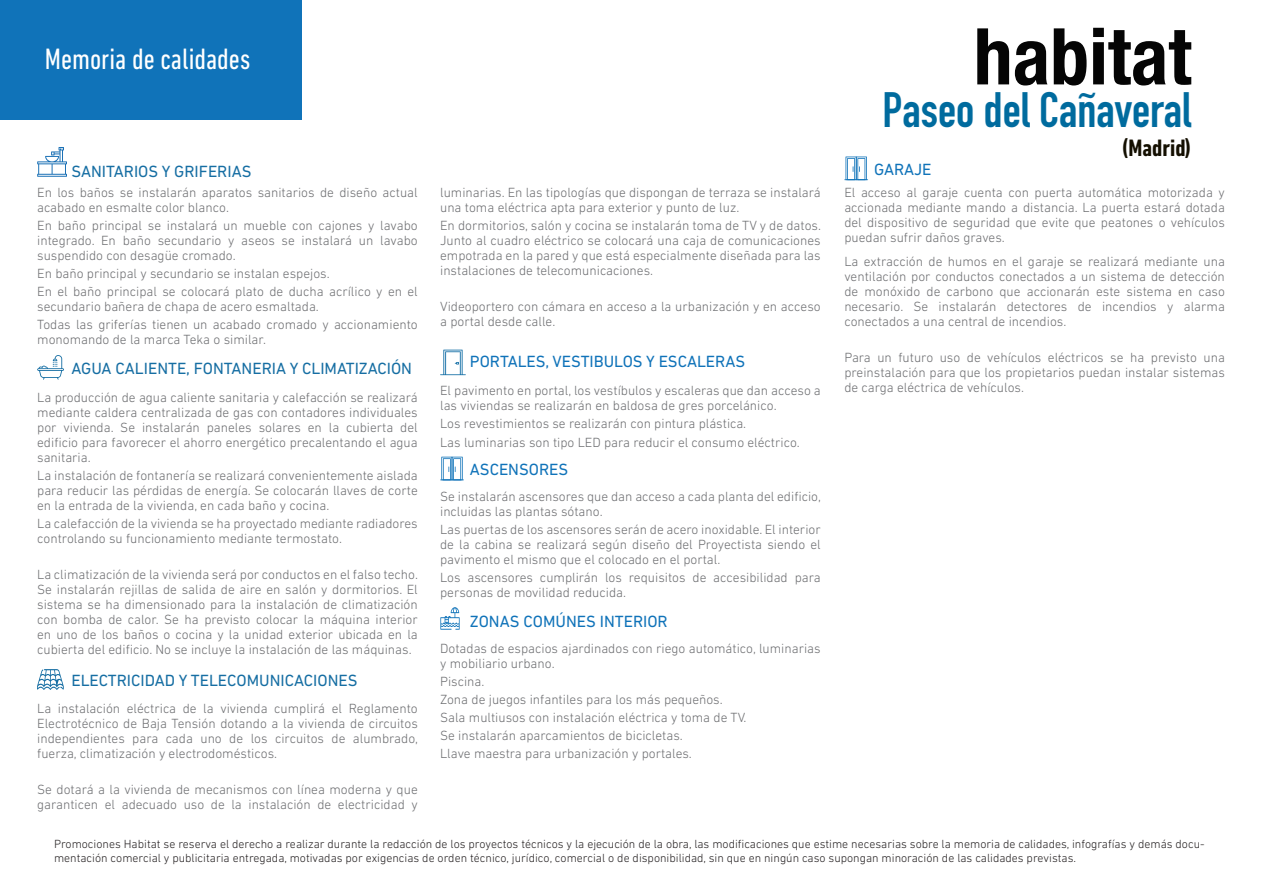
<style>
.page{position:relative;width:1263px;height:893px;background:#fff}
.page>*{position:absolute;margin:0;border:0;box-sizing:border-box;transform-origin:0 0}
.t1{font:700 48.9px "DIN Condensed";color:#006b9e}
.t2{font:condensed 30px "DIN Next LT Pro";color:#fff}
.t3{font:700 condensed 24.15px "DIN Next LT Pro";color:#140f00}
.base{font:16.5px "DIN Next LT Pro";color:#166ea3}
.categoria{font:16.5px "DIN Next LT Pro";color:#1073b9}
.base-2{font:300 13.5px/15px "DIN Next LT Pro";color:#6c6d70}
.t4{font:300 12px/14.4px "DIN Next LT Pro";color:#231f20}
</style>
<div class="page">
<div style="left:0;top:0;width:302px;height:119px;background:#1073b9"></div>
<svg style="left:37px;top:669px;width:27px;height:21px"></svg>
<svg style="left:37px;top:147px;width:30px;height:30px"></svg>
<svg style="left:440px;top:607px;width:20px;height:23px"></svg>
<svg style="left:37px;top:355px;width:27px;height:25px"></svg>
<svg style="left:440px;top:457px;width:24px;height:23px"></svg>
<svg style="left:844px;top:157px;width:24px;height:23px"></svg>
<svg style="left:440px;top:350px;width:26px;height:25px"></svg>
<svg style="left:977px;top:28px;width:32px;height:56px"></svg>
<svg style="left:1015px;top:41px;width:32px;height:45px"></svg>
<svg style="left:1054px;top:28px;width:32px;height:58px"></svg>
<svg style="left:1093px;top:28px;width:98px;height:58px"></svg>
<h2 class="t2" style="left:45px;top:42px;width:207px">Memoria de calidades</h2>
<p class="base" style="left:71px;top:162px;width:182px">SANITARIOS Y GRIFERIAS</p>
<p class="base-2" style="left:37px;top:185px;width:382px">En los baños se instalarán aparatos sanitarios de diseño actual acabado en esmalte color blanco.</p>
<p class="base-2" style="left:37px;top:218px;width:382px;text-align:justify">En baño principal se instalará un mueble con cajones y lavabo integrado. En baño secundario y aseos se instalará un lavabo suspendido con desagüe cromado.</p>
<p class="base-2" style="left:37px;top:266px;width:294px">En baño principal y secundario se instalan espejos.</p>
<p class="base-2" style="left:37px;top:284px;width:382px">En el baño principal se colocará plato de ducha acrílico y en el secundario bañera de chapa de acero esmaltada.</p>
<p class="base-2" style="left:37px;top:317px;width:382px">Todas las griferías tienen un acabado cromado y accionamiento monomando de la marca Teka o similar.</p>
<p class="base" style="left:71px;top:358px;width:342px">AGUA CALIENTE, FONTANERIA Y CLIMATIZACIÓN</p>
<p class="base-2" style="left:37px;top:390px;width:382px;text-align:justify">La producción de agua caliente sanitaria y calefacción se realizará mediante caldera centralizada de gas con contadores individuales por vivienda. Se instalarán paneles solares en la cubierta del edificio para favorecer el ahorro energético precalentando el agua sanitaria.</p>
<p class="base-2" style="left:37px;top:468px;width:382px;text-align:justify">La instalación de fontanería se realizará convenientemente aislada para reducir las pérdidas de energía. Se colocarán llaves de corte en la entrada de la vivienda, en cada baño y cocina.</p>
<p class="base-2" style="left:37px;top:516px;width:382px">La calefacción de la vivienda se ha proyectado mediante radiadores controlando su funcionamiento mediante termostato.</p>
<p class="base-2" style="left:37px;top:567px;width:382px;text-align:justify">La climatización de la vivienda será por conductos en el falso techo.<br>Se instalarán rejillas de salida de aire en salón y dormitorios. El sistema se ha dimensionado para la instalación de climatización con bomba de calor. Se ha previsto colocar la máquina interior en uno de los baños o cocina y la unidad exterior ubicada en la cubierta del edificio. No se incluye la instalación de las máquinas.</p>
<p class="base" style="left:71px;top:671px;width:288px">ELECTRICIDAD Y TELECOMUNICACIONES</p>
<p class="base-2" style="left:37px;top:700px;width:382px;text-align:justify">La instalación eléctrica de la vivienda cumplirá el Reglamento Electrotécnico de Baja Tensión dotando a la vivienda de circuitos independientes para cada uno de los circuitos de alumbrado, fuerza, climatización y electrodomésticos.</p>
<p class="base-2" style="left:37px;top:781px;width:382px">Se dotará a la vivienda de mecanismos con línea moderna y que garanticen el adecuado uso de la instalación de electricidad y</p>
<p class="base-2" style="left:440px;top:185px;width:382px">luminarias. En las tipologías que dispongan de terraza se instalará una toma eléctrica apta para exterior y punto de luz.</p>
<p class="base-2" style="left:440px;top:218px;width:382px;text-align:justify">En dormitorios, salón y cocina se instalarán toma de TV y de datos.<br>Junto al cuadro eléctrico se colocará una caja de comunicaciones empotrada en la pared y que está especialmente diseñada para las instalaciones de telecomunicaciones.</p>
<p class="base-2" style="left:440px;top:299px;width:382px">Videoportero con cámara en acceso a la urbanización y en acceso a portal desde calle.</p>
<p class="categoria" style="left:470px;top:352px;width:277px">PORTALES, VESTIBULOS Y ESCALERAS</p>
<p class="base-2" style="left:440px;top:383px;width:382px">El pavimento en portal, los vestíbulos y escaleras que dan acceso a las viviendas se realizarán en baldosa de gres porcelánico.</p>
<p class="base-2" style="left:440px;top:416px;width:308px">Los revestimientos se realizarán con pintura plástica.</p>
<p class="base-2" style="left:440px;top:434px;width:361px">Las luminarias son tipo LED para reducir el consumo eléctrico.</p>
<p class="categoria" style="left:470px;top:460px;width:100px">ASCENSORES</p>
<p class="base-2" style="left:440px;top:488px;width:382px">Se instalarán ascensores que dan acceso a cada planta del edificio, incluidas las plantas sótano.</p>
<p class="base-2" style="left:440px;top:521px;width:382px;text-align:justify">Las puertas de los ascensores serán de acero inoxidable. El interior de la cabina se realizará según diseño del Proyectista siendo el pavimento el mismo que el colocado en el portal.</p>
<p class="base-2" style="left:440px;top:569px;width:382px">Los ascensores cumplirán los requisitos de accesibilidad para personas de movilidad reducida.</p>
<p class="categoria" style="left:470px;top:612px;width:199px">ZONAS COMÚNES INTERIOR</p>
<p class="base-2" style="left:440px;top:640px;width:382px">Dotadas de espacios ajardinados con riego automático, luminarias y mobiliario urbano.</p>
<p class="base-2" style="left:440px;top:673px;width:46px">Piscina.</p>
<p class="base-2" style="left:440px;top:691px;width:284px">Zona de juegos infantiles para los más pequeños.</p>
<p class="base-2" style="left:440px;top:709px;width:308px">Sala multiusos con instalación eléctrica y toma de TV.</p>
<p class="base-2" style="left:440px;top:727px;width:244px">Se instalarán aparcamientos de bicicletas.</p>
<p class="base-2" style="left:440px;top:745px;width:253px">Llave maestra para urbanización y portales.</p>
<h1 class="t1" style="left:882px;top:77px;width:310px">Paseo del Cañaveral</h1>
<h3 class="t3" style="left:1122px;top:134px;width:71px">(Madrid)</h3>
<p class="categoria" style="left:874px;top:159px;width:59px">GARAJE</p>
<p class="base-2" style="left:844px;top:185px;width:382px;text-align:justify">El acceso al garaje cuenta con puerta automática motorizada y accionada mediante mando a distancia. La puerta estará dotada del dispositivo de seguridad que evite que peatones o vehículos puedan sufrir daños graves.</p>
<p class="base-2" style="left:844px;top:254px;width:382px;text-align:justify">La extracción de humos en el garaje se realizará mediante una ventilación por conductos conectados a un sistema de detección de monóxido de carbono que accionarán este sistema en caso necesario. Se instalarán detectores de incendios y alarma conectados a una central de incendios.</p>
<p class="base-2" style="left:844px;top:350px;width:382px;text-align:justify">Para un futuro uso de vehículos eléctricos se ha previsto una preinstalación para que los propietarios puedan instalar sistemas de carga eléctrica de vehículos.</p>
<p class="t4" style="left:54px;top:836px;width:1152px">Promociones Habitat se reserva el derecho a realizar durante la redacción de los proyectos técnicos y la ejecución de la obra, las modificaciones que estime necesarias sobre la memoria de calidades, infografías y demás docu&shy;mentación comercial y publicitaria entregada, motivadas por exigencias de orden técnico, jurídico, comercial o de disponibilidad, sin que en ningún caso supongan minoración de las calidades previstas.</p>
</div>
